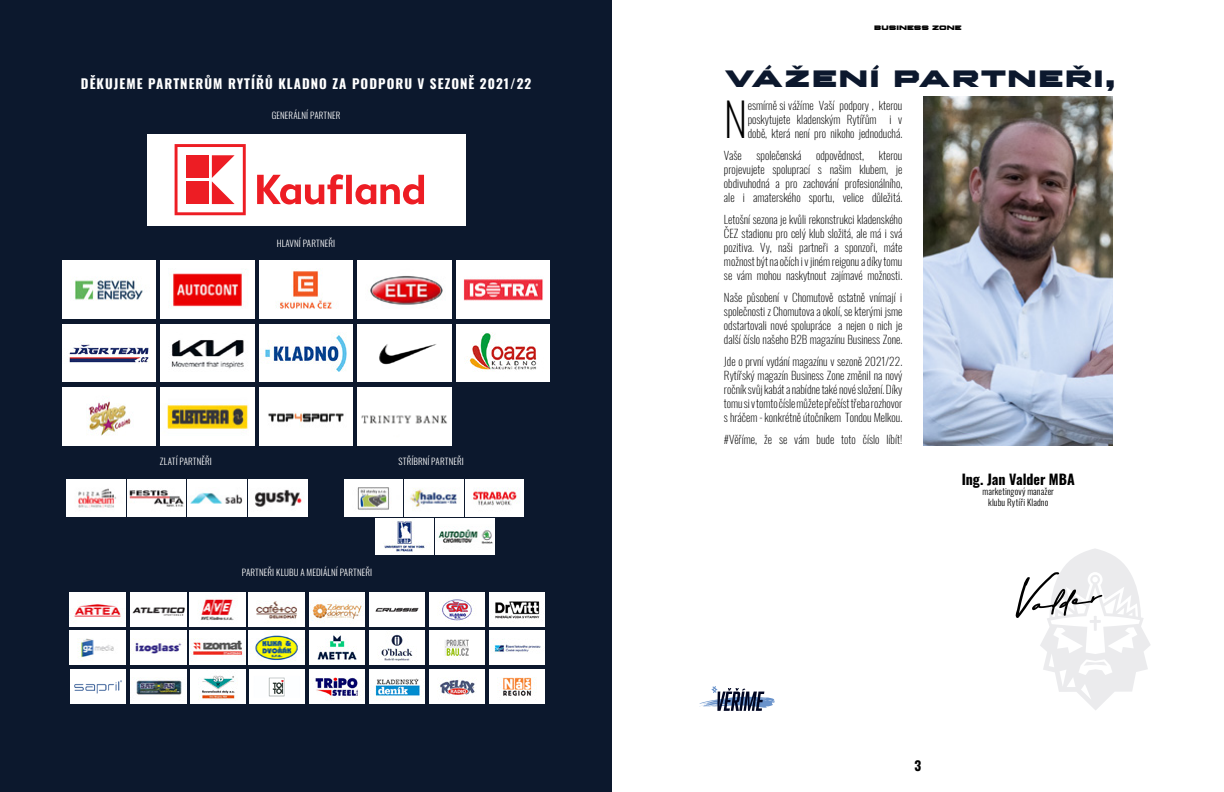
<style>
.page{position:relative;width:1224px;height:792px;background:#fff}
.page>*{position:absolute;margin:0;border:0;box-sizing:border-box;transform-origin:0 0}
.t1{font:60px "Asem Kandis";color:#000}
.t2{font:200 46.1px "Oswald";color:#000}
.t3{font:900 expanded 20.7px "Winner Sans";letter-spacing:.08em;color:#0c182d}
.t4{font:700 14px "Oswald";letter-spacing:-.005em;color:#000}
.t5{font:700 13.2px "Oswald";letter-spacing:.08em;color:#fff}
.t6{font:700 13.2px "Oswald";color:#000}
.t7{font:200 11.3px/14.1px "Oswald";color:#000;text-align:justify}
.t8{font:300 9px "Oswald";letter-spacing:.015em;color:#fff}
.t9{font:300 9px/10.8px "Oswald";letter-spacing:.015em;color:#000;text-align:center}
.t10{font:900 expanded 5.6px "Winner Sans";color:#000}
</style>
<div class="page">
<div style="left:0;top:0;width:612px;height:792px;background:#0c182d"></div>
<img style="left:358px;top:324px;width:93px;height:58px">
<svg style="left:1040px;top:549px;width:111px;height:161px"></svg>
<img style="left:924px;top:97px;width:189px;height:348px">
<svg style="left:699px;top:686px;width:76px;height:25px"></svg>
<div style="left:147px;top:134px;width:318px;height:91px;background:#fff"></div>
<svg style="left:257px;top:174px;width:167px;height:30px"></svg>
<svg style="left:175px;top:144px;width:71px;height:71px"></svg>
<img style="left:62px;top:324px;width:94px;height:58px">
<img style="left:62px;top:261px;width:94px;height:57px">
<img style="left:161px;top:261px;width:93px;height:57px">
<img style="left:259px;top:261px;width:94px;height:57px">
<img style="left:358px;top:261px;width:93px;height:57px">
<img style="left:456px;top:261px;width:94px;height:57px">
<img style="left:358px;top:388px;width:93px;height:57px">
<img style="left:161px;top:324px;width:93px;height:58px">
<img style="left:259px;top:324px;width:94px;height:58px">
<img style="left:456px;top:324px;width:94px;height:58px">
<img style="left:62px;top:388px;width:94px;height:57px">
<img style="left:161px;top:388px;width:93px;height:57px">
<img style="left:259px;top:388px;width:94px;height:57px">
<img style="left:67px;top:480px;width:58px;height:36px">
<img style="left:127px;top:480px;width:59px;height:36px">
<img style="left:188px;top:480px;width:119px;height:36px">
<img style="left:375px;top:518px;width:59px;height:36px">
<img style="left:344px;top:480px;width:59px;height:36px">
<img style="left:405px;top:480px;width:58px;height:36px">
<img style="left:465px;top:480px;width:59px;height:36px">
<img style="left:436px;top:518px;width:58px;height:36px">
<img style="left:70px;top:592px;width:55px;height:34px">
<img style="left:131px;top:592px;width:55px;height:34px">
<img style="left:190px;top:592px;width:55px;height:34px">
<img style="left:249px;top:592px;width:55px;height:34px">
<img style="left:309px;top:592px;width:55px;height:34px">
<img style="left:369px;top:592px;width:56px;height:34px">
<img style="left:429px;top:592px;width:56px;height:34px">
<img style="left:489px;top:592px;width:56px;height:34px">
<img style="left:70px;top:631px;width:55px;height:34px">
<img style="left:131px;top:631px;width:55px;height:34px">
<img style="left:190px;top:631px;width:55px;height:34px">
<img style="left:249px;top:631px;width:55px;height:34px">
<img style="left:309px;top:631px;width:55px;height:34px">
<img style="left:369px;top:631px;width:56px;height:34px">
<img style="left:429px;top:631px;width:56px;height:34px">
<img style="left:489px;top:631px;width:56px;height:34px">
<img style="left:70px;top:669px;width:56px;height:35px">
<img style="left:131px;top:669px;width:55px;height:35px">
<img style="left:190px;top:669px;width:56px;height:35px">
<img style="left:249px;top:669px;width:56px;height:35px">
<img style="left:309px;top:669px;width:56px;height:35px">
<img style="left:369px;top:669px;width:56px;height:35px">
<img style="left:429px;top:669px;width:56px;height:35px">
<img style="left:490px;top:669px;width:55px;height:35px">
<p class="t5" style="left:81px;top:77px;width:452px">DĚKUJEME PARTNERŮM RYTÍŘŮ KLADNO ZA PODPORU V SEZONĚ 2021/22</p>
<p class="t8" style="left:272px;top:107px;width:70px">GENERÁLNÍ PARTNER</p>
<p class="t8" style="left:277px;top:235px;width:60px">HLAVNÍ PARTNEŘI</p>
<p class="t8" style="left:160px;top:454px;width:54px">ZLATÍ PARTNĚŘI</p>
<p class="t8" style="left:398px;top:454px;width:67px">STŘÍBRNÍ PARTNEŘI</p>
<p class="t8" style="left:242px;top:565px;width:132px">PARTNEŘI KLUBU A MEDIÁLNÍ PARTNEŘI</p>
<p class="t10" style="left:874px;top:23px;width:89px">BUSINESS ZONE</p>
<h3 class="t3" style="left:725px;top:61px;width:392px">VÁŽENÍ PARTNEŘI,</h3>
<h2 class="t2" style="left:724px;top:79px;width:25px">N</h2>
<p class="t7" style="left:748px;top:97px;width:156px">esmírně si vážíme Vaší podpory , kterou poskytujete kladenským Rytířům i v době, která není pro nikoho jednoduchá.</p>
<p class="t7" style="left:724px;top:147px;width:19px">Vaše</p>
<p class="t7" style="left:757px;top:147px;width:46px">společenská</p>
<p class="t7" style="left:816px;top:147px;width:50px">odpovědnost,</p>
<p class="t7" style="left:724px;top:147px;width:180px;text-indent:155px">kterou projevujete spoluprací s našim klubem, je obdivuhodná a pro zachování profesionálního, ale i amaterského sportu, velice důležitá.</p>
<p class="t7" style="left:724px;top:211px;width:180px">Letošní sezona je kvůli rekonstrukci kladenského ČEZ stadionu pro celý klub složitá, ale má i svá pozitiva. Vy, naši partneři a sponzoři, máte možnost být na očích i v jiném reigonu a díky tomu se vám mohou naskytnout zajímavé možnosti.</p>
<p class="t7" style="left:724px;top:289px;width:180px">Naše působení v Chomutově ostatně vnímají i společnosti z Chomutova a okolí, se kterými jsme odstartovali nové spolupráce a nejen o nich je další číslo našeho B2B magazínu Business Zone.</p>
<p class="t7" style="left:724px;top:353px;width:180px">Jde o první vydání magazínu v sezoně 2021/22.<br>Rytířský magazín Business Zone změnil na nový ročník svůj kabát a nabídne také nové složení. Díky tomu si v tomto čísle můžete přečíst třeba rozhovor s hráčem - konkrétně útočníkem Tondou Melkou.</p>
<p class="t7" style="left:724px;top:431px;width:180px">#Věříme, že se vám bude toto číslo líbít!</p>
<p class="t4" style="left:962px;top:472px;width:114px">Ing. Jan Valder MBA</p>
<p class="t9" style="left:983px;top:485px;width:73px">marketingový manažer klubu Rytíři Kladno</p>
<p class="t6" style="left:915px;top:758px;width:8px">3</p>
<h1 class="t1" style="left:1019px;top:568px;width:79px;rotate:-8deg">Valder</h1>
</div>
